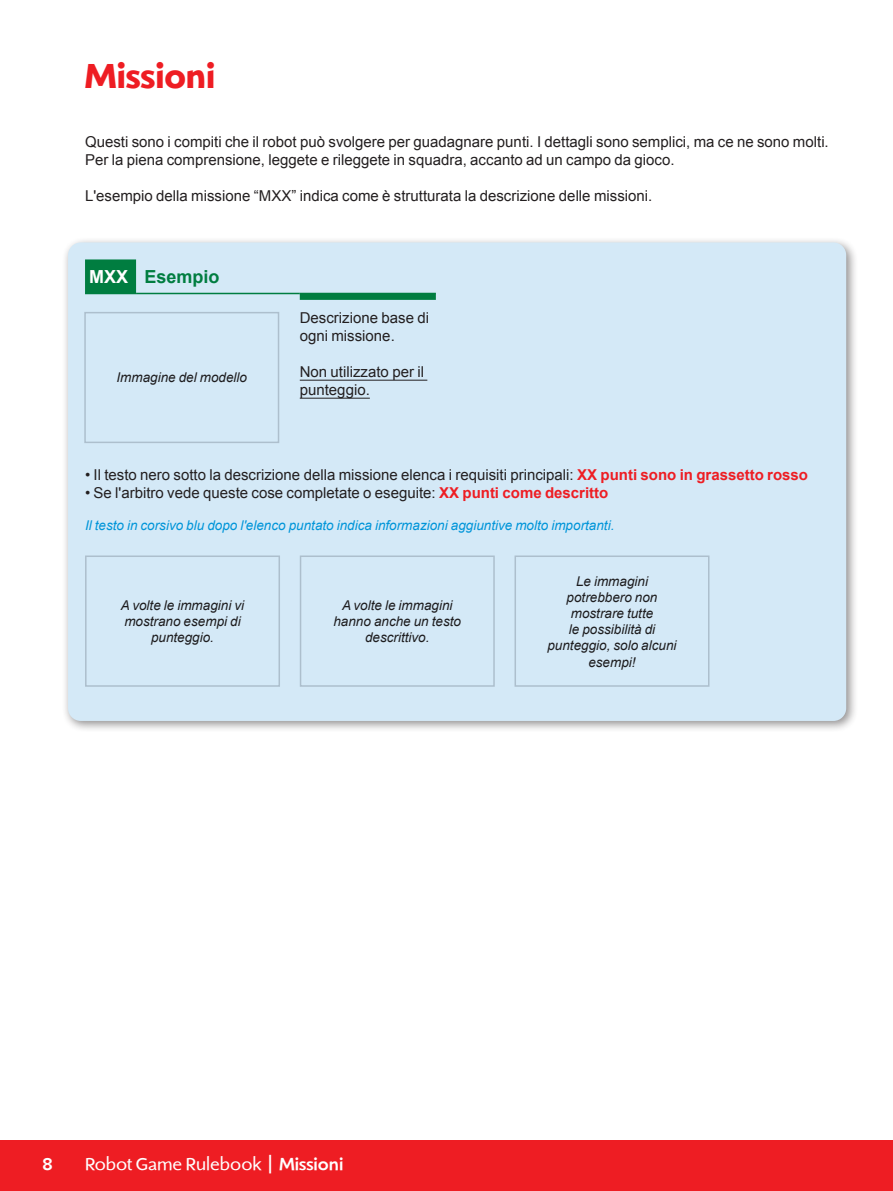
<style>
.page{position:relative;width:893px;height:1191px;background:#fff}
.page>*{position:absolute;margin:0;border:0;box-sizing:border-box;transform-origin:0 0}
.Header_24{font:700 36px "Shinn RR";letter-spacing:.005em;color:#ee1d23}
.t1{font:18px "Shinn RR";color:#fff}
.Subheader_12{font:700 18px "Arial";color:#007d40}
.Subheader_12-2{font:700 18px "Arial";color:#fff}
.t2{font:500 18px "Shinn RR";color:#fff}
.Basic_Body_10{font:15px/18px "Arial";color:#231f20}
.t3{font:italic 13.5px/16.2px "Arial";color:#231f20;text-align:center}
.Requirement_text{font:italic 13.5px "Arial";color:#0095d9}
.s1{font-weight:700;color:#ee1d23}
.s2{font-size:27px}
.s3{font-weight:500}
</style>
<div class="page">
<div style="left:0;top:1140px;width:893px;height:51px;background:#ee1d23"></div>
<div style="left:62px;top:236px;width:797px;height:497px;background:#231f20;opacity:.5"></div>
<div style="left:68px;top:242px;width:778px;height:479px;background:#d4e9f7;border-radius:13px"></div>
<svg style="left:85px;top:259px;width:351px;height:41px"></svg>
<hr style="left:85px;top:293px;width:51px;height:1px;background:#007d40">
<hr style="left:136px;top:293px;width:164px;height:1px;background:#007d40">
<hr style="left:300px;top:293px;width:136px;height:1px;background:#007d40">
<hr style="left:300px;top:380px;width:127px;height:1px;background:#231f20">
<hr style="left:300px;top:398px;width:70px;height:1px;background:#231f20">
<div style="left:85px;top:555px;width:195px;height:131px;border:2px solid #d1d2d4"></div>
<div style="left:300px;top:555px;width:195px;height:131px;border:2px solid #d1d2d4"></div>
<div style="left:514px;top:555px;width:195px;height:131px;border:2px solid #d1d2d4"></div>
<div style="left:84px;top:312px;width:195px;height:131px;border:2px solid #d1d2d4"></div>
<p class="Header_24" style="left:85px;top:54px;width:132px">Missioni</p>
<p class="Basic_Body_10" style="left:85px;top:133px;width:745px">Questi sono i compiti che il robot può svolgere per guadagnare punti. I dettagli sono semplici, ma ce ne sono molti.<br>Per la piena comprensione, leggete e rileggete in squadra, accanto ad un campo da gioco.</p>
<p class="Basic_Body_10" style="left:85px;top:187px;width:569px">L'esempio della missione “MXX” indica come è strutturata la descrizione delle missioni.</p>
<p class="Subheader_12-2" style="left:89px;top:265px;width:41px">MXX</p>
<p class="Subheader_12" style="left:145px;top:265px;width:77px">Esempio</p>
<p class="t3" style="left:116px;top:370px;width:132px">Immagine del modello</p>
<p class="Basic_Body_10" style="left:300px;top:309px;width:131px">Descrizione base di ogni missione.</p>
<p class="Basic_Body_10" style="left:300px;top:363px;width:126px">Non utilizzato per il punteggio.</p>
<p class="Basic_Body_10" style="left:85px;top:465px;width:724px">• Il testo nero sotto la descrizione della missione elenca i requisiti principali: <span class="s1">XX punti sono in grassetto rosso</span></p>
<p class="Basic_Body_10" style="left:85px;top:483px;width:525px">• Se l'arbitro vede queste cose completate o eseguite: <span class="s1">XX punti come descritto</span></p>
<p class="Requirement_text" style="left:85px;top:516px;width:531px">Il testo in corsivo blu dopo l'elenco puntato indica informazioni aggiuntive molto importanti.</p>
<p class="t3" style="left:121px;top:597px;width:125px">A volte le immagini vi mostrano esempi di punteggio.</p>
<p class="t3" style="left:333px;top:597px;width:129px">A volte le immagini hanno anche un testo descrittivo.</p>
<p class="t3" style="left:547px;top:573px;width:131px">Le immagini potrebbero non mostrare tutte<br>le possibilità di punteggio, solo alcuni esempi!</p>
<p class="t2" style="left:43px;top:1152px;width:12px">8</p>
<p class="t1" style="left:85px;top:1153px;width:260px">Robot Game Rulebook <span class="s2">I</span> <span class="s3">Missioni</span></p>
</div>
